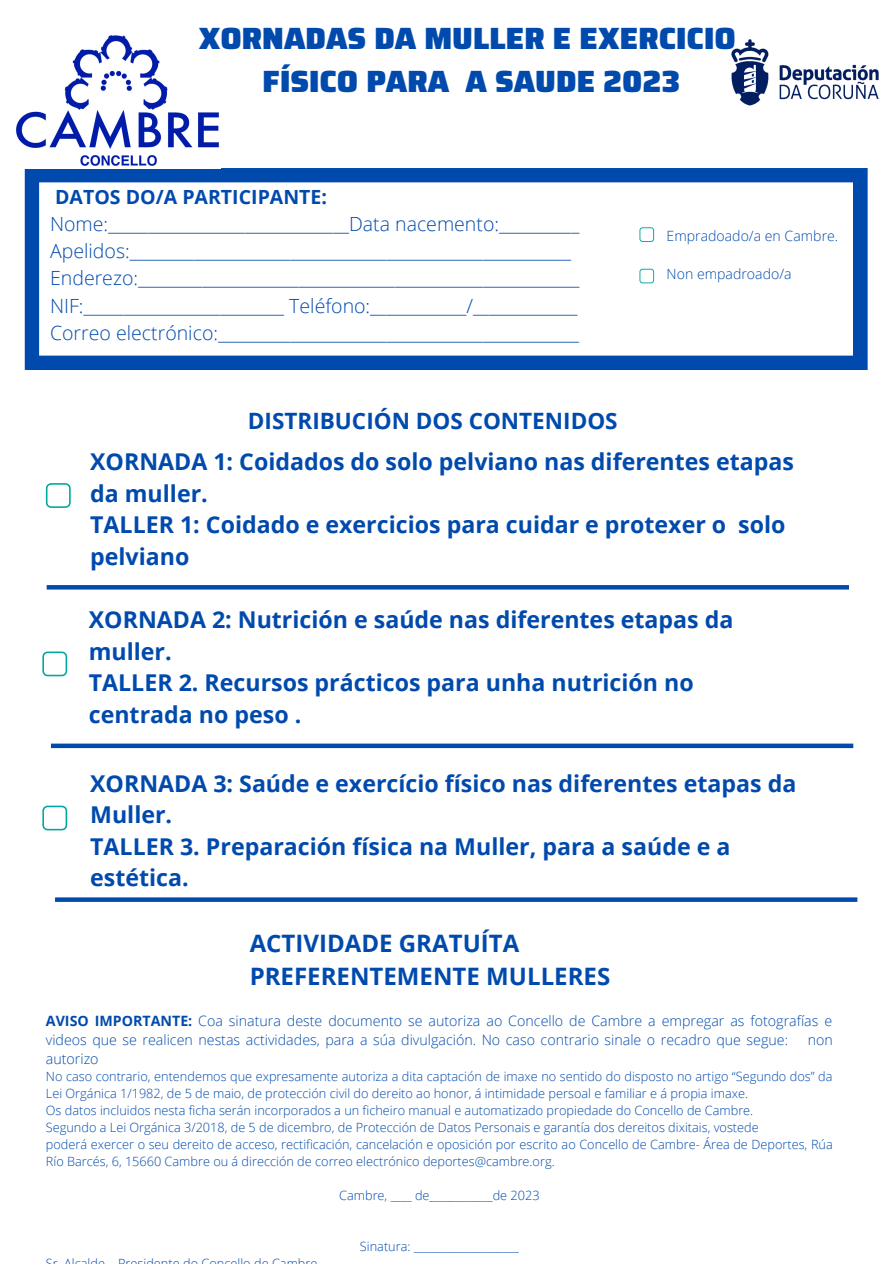
<style>
.page{position:relative;width:894px;height:1264px;background:#fff}
.page>*{position:absolute;margin:0;border:0;box-sizing:border-box;transform-origin:0 0}
.t1{font:900 30.75px/42.8px "Saira";color:#004aad;text-align:center}
.t2{font:700 24px/32.7px "Open Sans";color:#004aad}
.t3{font:700 23.1px/31.5px "Open Sans";color:#004aad}
.t4{font:700 22.5px "Open Sans";color:#004aad}
.t5{font:300 19.5px/27px "Open Sans";color:#004aad}
.t6{font:700 19.5px "Open Sans";color:#004aad}
.t7{font:300 14.25px/19px "Open Sans";color:#004aad}
.t8{font:300 14.1px "Open Sans";color:#004aad}
.t9{font:300 12.75px/17px "Open Sans";color:#004aad}
.s1{font-weight:700}
</style>
<div class="page">
<svg style="left:42px;top:651px;width:25px;height:25px"></svg>
<svg style="left:42px;top:805px;width:25px;height:25px"></svg>
<svg style="left:46px;top:483px;width:25px;height:25px"></svg>
<svg style="left:25px;top:168px;width:842px;height:201px"></svg>
<svg style="left:639px;top:227px;width:15px;height:15px"></svg>
<svg style="left:639px;top:269px;width:15px;height:14px"></svg>
<svg style="left:55px;top:897px;width:802px;height:4px;background:#185bb4"></svg>
<div style="left:51px;top:743px;width:802px;height:5px;background:#004aad"></div>
<svg style="left:47px;top:585px;width:801px;height:4px;background:#044dae"></svg>
<img style="left:16px;top:35px;width:203px;height:131px">
<img style="left:731px;top:39px;width:148px;height:67px">
<h1 class="t1" style="left:199px;top:17px;width:538px">XORNADAS DA MULLER E EXERCICIO<br>FÍSICO PARA A SAUDE 2023</h1>
<h3 class="t6" style="left:55px;top:183px;width:273px">DATOS DO/A PARTICIPANTE:</h3>
<p class="t5" style="left:50px;top:210px;width:531px">Nome:______________________________Data nacemento:__________ Apelidos:_______________________________________________________ Enderezo:_______________________________________________________ NIF:_________________________ Teléfono:____________/_____________ Correo electrónico:_____________________________________________</p>
<h3 class="t4" style="left:248px;top:404px;width:371px">DISTRIBUCIÓN DOS CONTENIDOS</h3>
<p class="t8" style="left:666px;top:225px;width:173px">Empradoado/a en Cambre.</p>
<p class="t8" style="left:666px;top:264px;width:126px">Non empadroado/a</p>
<h3 class="t3" style="left:90px;top:445px;width:705px">XORNADA 1: Coidados do solo pelviano nas diferentes etapas da muller.<br>TALLER 1: Coidado e exercicios para cuidar e protexer o solo pelviano</h3>
<h3 class="t3" style="left:89px;top:603px;width:646px">XORNADA 2: Nutrición e saúde nas diferentes etapas da muller.<br>TALLER 2. Recursos prácticos para unha nutrición no centrada no peso .</h3>
<h3 class="t3" style="left:90px;top:766px;width:707px">XORNADA 3: Saúde e exercício físico nas diferentes etapas da Muller.<br>TALLER 3. Preparación física na Muller, para a saúde e a estética.</h3>
<h2 class="t2" style="left:249px;top:926px;width:362px">ACTIVIDADE GRATUÍTA<br>PREFERENTEMENTE MULLERES</h2>
<p class="t7" style="left:46px;top:1010px;width:787px"><span class="s1">AVISO IMPORTANTE:</span> Coa sinatura deste documento se autoriza ao Concello de Cambre a empregar as fotografías e videos que se realicen nestas actividades, para a súa divulgación. No caso contrario sinale o recadro que segue:</p>
<p class="t7" style="left:807px;top:1029px;width:27px">non</p>
<p class="t7" style="left:46px;top:1048px;width:54px">autorizo</p>
<p class="t9" style="left:46px;top:1067px;width:788px">No caso contrario, entendemos que expresamente autoriza a dita captación de imaxe no sentido do disposto no artigo “Segundo dos” da Lei Orgánica 1/1982, de 5 de maio, de protección civil do dereito ao honor, á intimidade persoal e familiar e á propia imaxe.<br>Os datos incluidos nesta ficha serán incorporados a un ficheiro manual e automatizado propiedade do Concello de Cambre.<br>Segundo a Lei Orgánica 3/2018, de 5 de dicembro, de Protección de Datos Personais e garantía dos dereitos dixitais, vostede<br>poderá exercer o seu dereito de acceso, rectificación, cancelación e oposición por escrito ao Concello de Cambre- Área de Deportes, Rúa Río Barcés, 6, 15660 Cambre ou á dirección de correo electrónico deportes@cambre.org.</p>
<p class="t9" style="left:46px;top:1254px;width:54px">S Al ld</p>
<p class="t9" style="left:118px;top:1254px;width:9px">P</p>
<p class="t9" style="left:143px;top:1254px;width:67px">id tdC</p>
<p class="t9" style="left:237px;top:1254px;width:44px">lldC</p>
<p class="t9" style="left:298px;top:1254px;width:9px">b</p>
</div>
